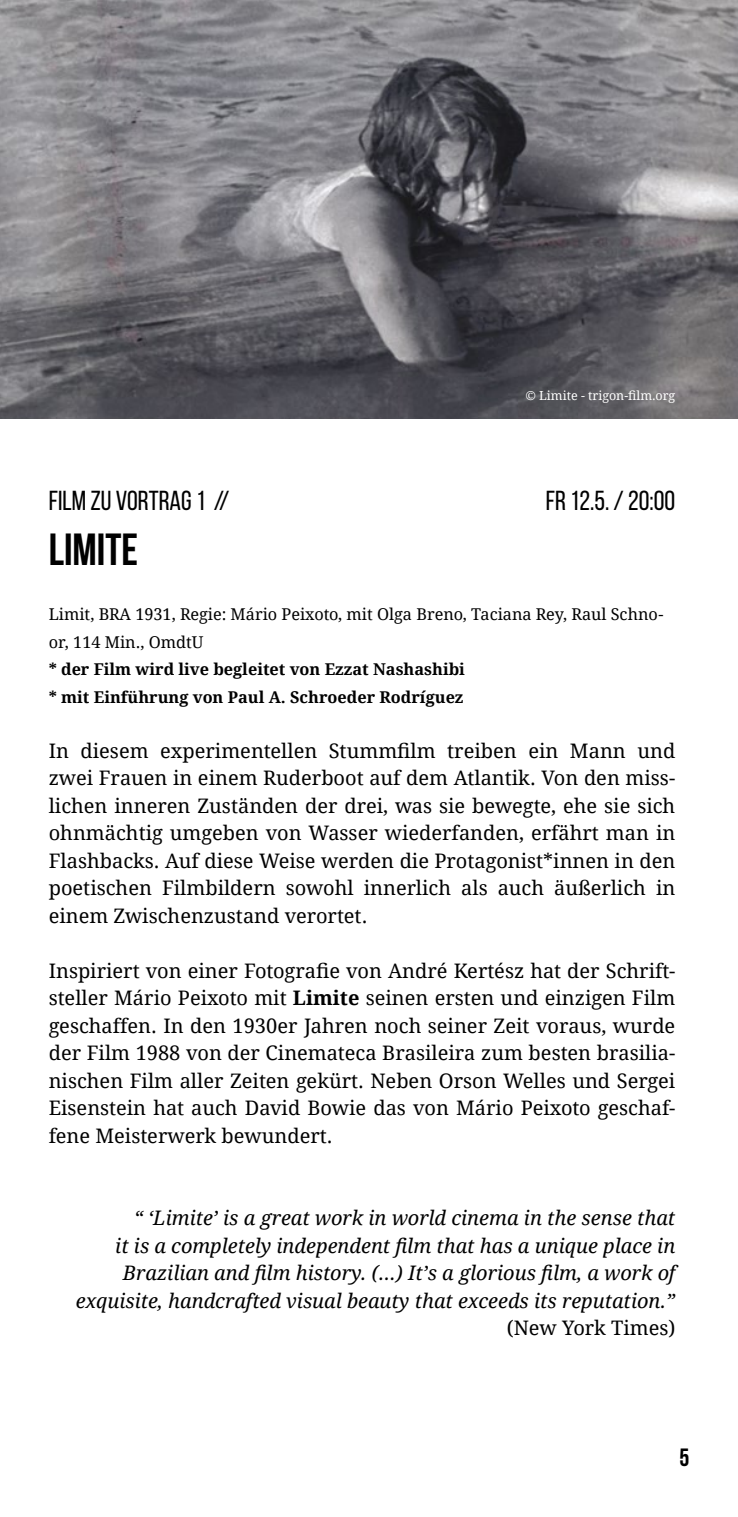
<style>
.page{position:relative;width:738px;height:1517px;background:#fff}
.page>*{position:absolute;margin:0;border:0;box-sizing:border-box;transform-origin:0 0}
.t1{font:700 45px "Bebas Neue";color:#000}
.t2{font:27.5px "Bebas Neue";color:#000}
.t3{font:700 25px "Bebas Neue";color:#000}
.t4{font:20px/27.5px "Droid Serif";color:#000;text-align:justify}
.t5{font:italic 20px/27.5px "Droid Serif";color:#000;text-align:right}
.t6{font:700 16.25px/27.5px "Droid Serif";color:#000}
.t7{font:16.25px/27.5px "Droid Serif";color:#000}
.t8{font:12.5px "Droid Serif";color:#fff}
.s1{font-weight:700}
</style>
<div class="page">
<img style="left:0;top:0;width:737px;height:419px">
<h2 class="t2" style="left:49px;top:486px;width:182px">FILM ZU VORTRAG 1 //</h2>
<h1 class="t1" style="left:49px;top:525px;width:91px">LIMITE</h1>
<p class="t8" style="left:525px;top:388px;width:151px">© Limite - trigon-film.org</p>
<h2 class="t2" style="left:545px;top:486px;width:131px">FR 12.5. / 20:00</h2>
<p class="t7" style="left:49px;top:600px;width:615px">Limit, BRA 1931, Regie: Mário Peixoto, mit Olga Breno, Taciana Rey, Raul Schno&shy;or, 114 Min., OmdtU</p>
<p class="t6" style="left:49px;top:655px;width:417px">* der Film wird live begleitet von Ezzat Nashashibi * mit Einführung von Paul A. Schroeder Rodríguez</p>
<p class="t4" style="left:49px;top:736px;width:627px">In diesem experimentellen Stummfilm treiben ein Mann und zwei Frauen in einem Ruderboot auf dem Atlantik. Von den miss&shy;lichen inneren Zuständen der drei, was sie bewegte, ehe sie sich ohnmächtig umgeben von Wasser wiederfanden, erfährt man in Flashbacks. Auf diese Weise werden die Protagonist*innen in den poetischen Filmbildern sowohl innerlich als auch äußerlich in einem Zwischenzustand verortet.</p>
<p class="t4" style="left:49px;top:956px;width:627px">Inspiriert von einer Fotografie von André Kertész hat der Schrift&shy;steller Mário Peixoto mit <span class="s1">Limite</span> seinen ersten und einzigen Film geschaffen. In den 1930er Jahren noch seiner Zeit voraus, wurde der Film 1988 von der Cinemateca Brasileira zum besten brasilia&shy;nischen Film aller Zeiten gekürt. Neben Orson Welles und Sergei Eisenstein hat auch David Bowie das von Mário Peixoto geschaf&shy;fene Meisterwerk bewundert.</p>
<p class="t5" style="left:76px;top:1204px;width:600px">“ ‘Limite’ is a great work in world cinema in the sense that<br>it is a completely independent film that has a unique place in Brazilian and film history. (...) It’s a glorious film, a work of exquisite, handcrafted visual beauty that exceeds its reputation.”</p>
<p class="t4" style="left:506px;top:1314px;width:170px">(New York Times)</p>
<p class="t3" style="left:678px;top:1444px;width:11px">5</p>
</div>
